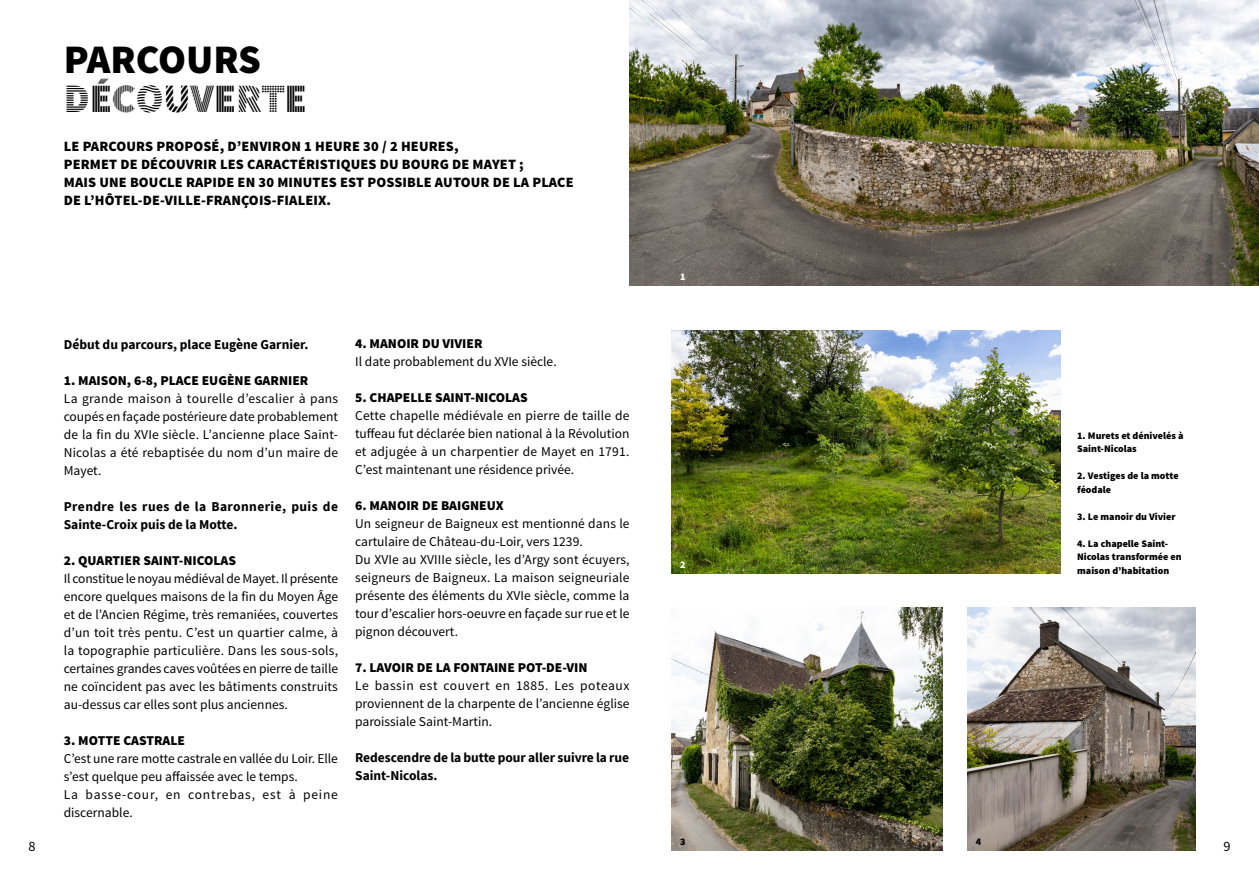
<style>
.page{position:relative;width:1259px;height:893px;background:#fff}
.page>*{position:absolute;margin:0;border:0;box-sizing:border-box;transform-origin:0 0}
.t1{font:40.5px "Source Sans Pro DISPLAY";color:#000}
.t2{font:900 40.5px "Source Sans Pro";color:#000}
.t3{font:900 14.25px/18px "Source Sans Pro";letter-spacing:.01em;color:#000}
.t4{font:14.25px "Source Sans Pro";color:#000}
.t5{font:13.5px/18px "Source Sans Pro";color:#000;text-align:justify}
.t6{font:900 13.5px "Source Sans Pro";color:#000}
.t7{font:700 13.5px/18px "Source Sans Pro";color:#000}
.t8{font:700 13.5px/18px "Source Sans Pro";letter-spacing:.03em;color:#000}
.t9{font:900 10.05px/13.5px "Source Sans Pro";color:#000}
.t10{font:900 10.05px "Source Sans Pro";color:#fff}
</style>
<div class="page">
<img style="left:629px;top:0;width:630px;height:286px">
<img style="left:672px;top:331px;width:388px;height:243px">
<img style="left:672px;top:607px;width:270px;height:243px">
<img style="left:967px;top:607px;width:228px;height:243px">
<h1 class="t2" style="left:64px;top:33px;width:199px">PARCOURS</h1>
<h1 class="t1" style="left:64px;top:77px;width:245px">DÉCOUVERTE</h1>
<p class="t3" style="left:64px;top:137px;width:511px">LE PARCOURS PROPOSÉ, D’ENVIRON 1 HEURE 30 / 2 HEURES,<br>PERMET DE DÉCOUVRIR LES CARACTÉRISTIQUES DU BOURG DE MAYET ;<br>MAIS UNE BOUCLE RAPIDE EN 30 MINUTES EST POSSIBLE AUTOUR DE LA PLACE DE L’HÔTEL-DE-VILLE-FRANÇOIS-FIALEIX.</p>
<p class="t7" style="left:64px;top:335px;width:246px">Début du parcours, place Eugène Garnier.</p>
<p class="t6" style="left:64px;top:371px;width:246px">1. MAISON, 6-8, PLACE EUGÈNE GARNIER</p>
<p class="t5" style="left:64px;top:389px;width:276px">La grande maison à tourelle d’escalier à pans coupés en façade postérieure date probablement de la fin du XVIe siècle. L’ancienne place Saint-Nicolas a été rebaptisée du nom d’un maire de Mayet.</p>
<p class="t8" style="left:64px;top:497px;width:276px">Prendre les rues de la Baronnerie, puis de<br>Sainte-Croix puis de la Motte.</p>
<p class="t6" style="left:64px;top:551px;width:174px">2. QUARTIER SAINT-NICOLAS</p>
<p class="t5" style="left:64px;top:569px;width:276px">Il constitue le noyau médiéval de Mayet. Il présente encore quelques maisons de la fin du Moyen Âge et de l’Ancien Régime, très remaniées, couvertes d’un toit très pentu. C’est un quartier calme, à la topographie particulière. Dans les sous-sols, certaines grandes caves voûtées en pierre de taille ne coïncident pas avec les bâtiments construits au-dessus car elles sont plus anciennes.</p>
<p class="t6" style="left:64px;top:731px;width:123px">3. MOTTE CASTRALE</p>
<p class="t5" style="left:64px;top:749px;width:276px;text-align:left">C’est une rare motte castrale en vallée du Loir. Elle s’est quelque peu affaissée avec le temps.<br>La basse-cour, en contrebas, est à peine discernable.</p>
<p class="t6" style="left:355px;top:335px;width:129px">4. MANOIR DU VIVIER</p>
<p class="t5" style="left:355px;top:353px;width:203px">Il date probablement du XVIe siècle.</p>
<p class="t6" style="left:355px;top:389px;width:174px">5. CHAPELLE SAINT-NICOLAS</p>
<p class="t5" style="left:355px;top:407px;width:276px">Cette chapelle médiévale en pierre de taille de tuffeau fut déclarée bien national à la Révolution et adjugée à un charpentier de Mayet en 1791.<br>C’est maintenant une résidence privée.</p>
<p class="t6" style="left:355px;top:497px;width:150px">6. MANOIR DE BAIGNEUX</p>
<p class="t5" style="left:355px;top:515px;width:276px;text-align:left">Un seigneur de Baigneux est mentionné dans le cartulaire de Château-du-Loir, vers 1239.<br>Du XVIe au XVIIIe siècle, les d’Argy sont écuyers, seigneurs de Baigneux. La maison seigneuriale présente des éléments du XVIe siècle, comme la tour d’escalier hors-oeuvre en façade sur rue et le pignon découvert.</p>
<p class="t6" style="left:355px;top:659px;width:234px">7. LAVOIR DE LA FONTAINE POT-DE-VIN</p>
<p class="t5" style="left:355px;top:677px;width:276px">Le bassin est couvert en 1885. Les poteaux proviennent de la charpente de l’ancienne église paroissiale Saint-Martin.</p>
<p class="t7" style="left:355px;top:749px;width:276px">Redescendre de la butte pour aller suivre la rue<br>Saint-Nicolas.</p>
<p class="t10" style="left:680px;top:270px;width:7px">1</p>
<p class="t10" style="left:680px;top:558px;width:7px">2</p>
<p class="t9" style="left:1077px;top:429px;width:108px">1. Murets et dénivelés à<br>Saint-Nicolas</p>
<p class="t9" style="left:1077px;top:469px;width:103px">2. Vestiges de la motte féodale</p>
<p class="t9" style="left:1077px;top:510px;width:100px">3. Le manoir du Vivier</p>
<p class="t9" style="left:1077px;top:537px;width:106px">4. La chapelle Saint-<br>Nicolas transformée en maison d’habitation</p>
<p class="t9" style="left:680px;top:835px;width:7px">3</p>
<p class="t9" style="left:975px;top:835px;width:7px">4</p>
<p class="t4" style="left:28px;top:837px;width:9px">8</p>
<p class="t4" style="left:1223px;top:837px;width:9px">9</p>
</div>
